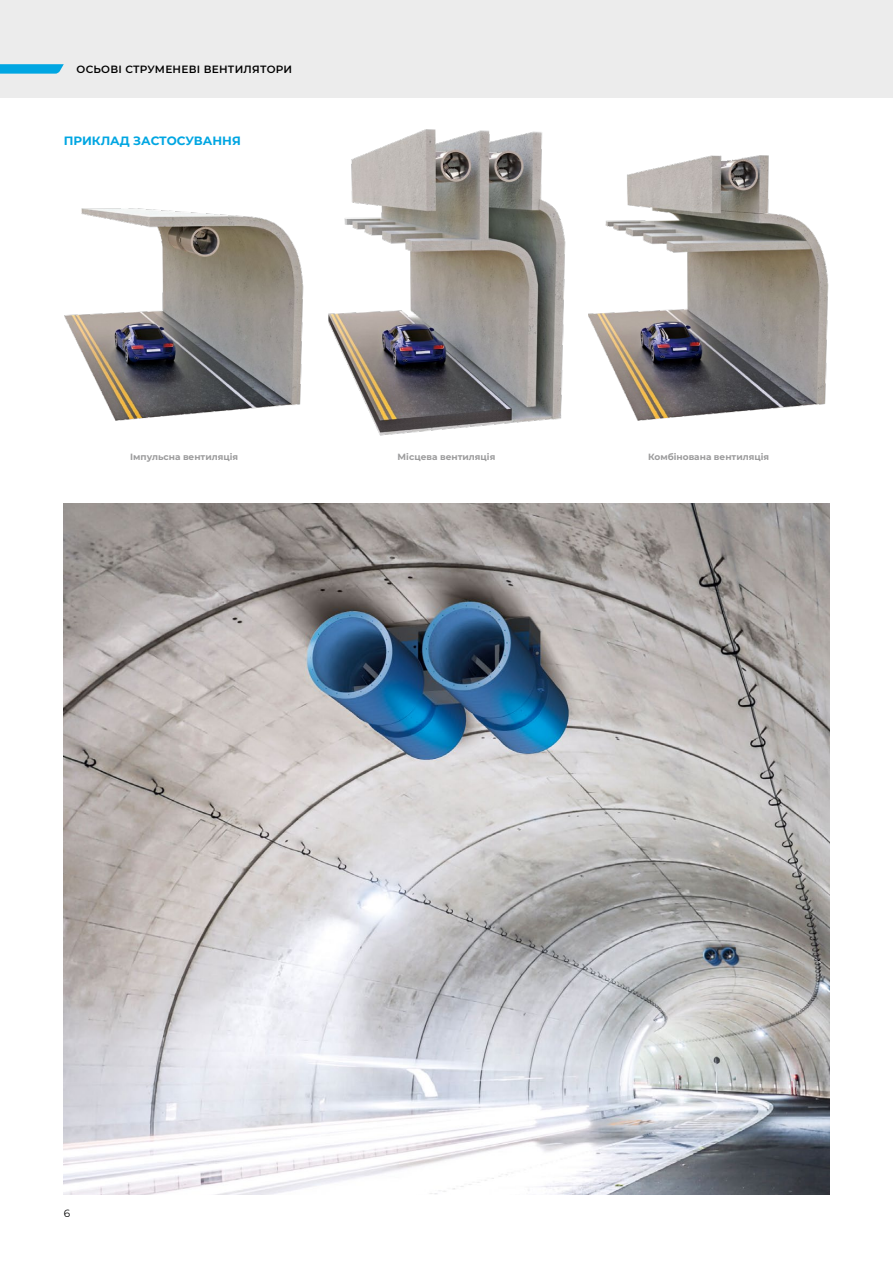
<style>
.page{position:relative;width:893px;height:1263px;background:#fff}
.page>*{position:absolute;margin:0;border:0;box-sizing:border-box;transform-origin:0 0}
.t1{font:700 12px "Montserrat";color:#00a6e2}
.t2{font:600 10.5px "Montserrat";letter-spacing:.025em;color:#000}
.t3{font:10.5px "Montserrat";color:#000}
.t4{font:700 9px "Montserrat";color:#9c9c9d}
</style>
<div class="page">
<div style="left:0;top:0;width:893px;height:98px;background:#ececec"></div>
<img style="left:64px;top:503px;width:765px;height:692px">
<img style="left:64px;top:208px;width:240px;height:213px">
<img style="left:328px;top:129px;width:238px;height:307px">
<img style="left:588px;top:155px;width:241px;height:266px">
<svg style="left:0;top:64px;width:64px;height:10px"></svg>
<p class="t2" style="left:77px;top:61px;width:217px">Осьові струменеві вентилятори</p>
<h1 class="t1" style="left:64px;top:132px;width:179px">ПРИКЛАД ЗАСТОСУВАННЯ</h1>
<p class="t4" style="left:130px;top:450px;width:109px">Імпульсна вентиляція</p>
<p class="t4" style="left:398px;top:450px;width:99px">Місцева вентиляція</p>
<p class="t4" style="left:648px;top:450px;width:122px">Комбінована вентиляція</p>
<p class="t3" style="left:64px;top:1206px;width:8px">6</p>
</div>
